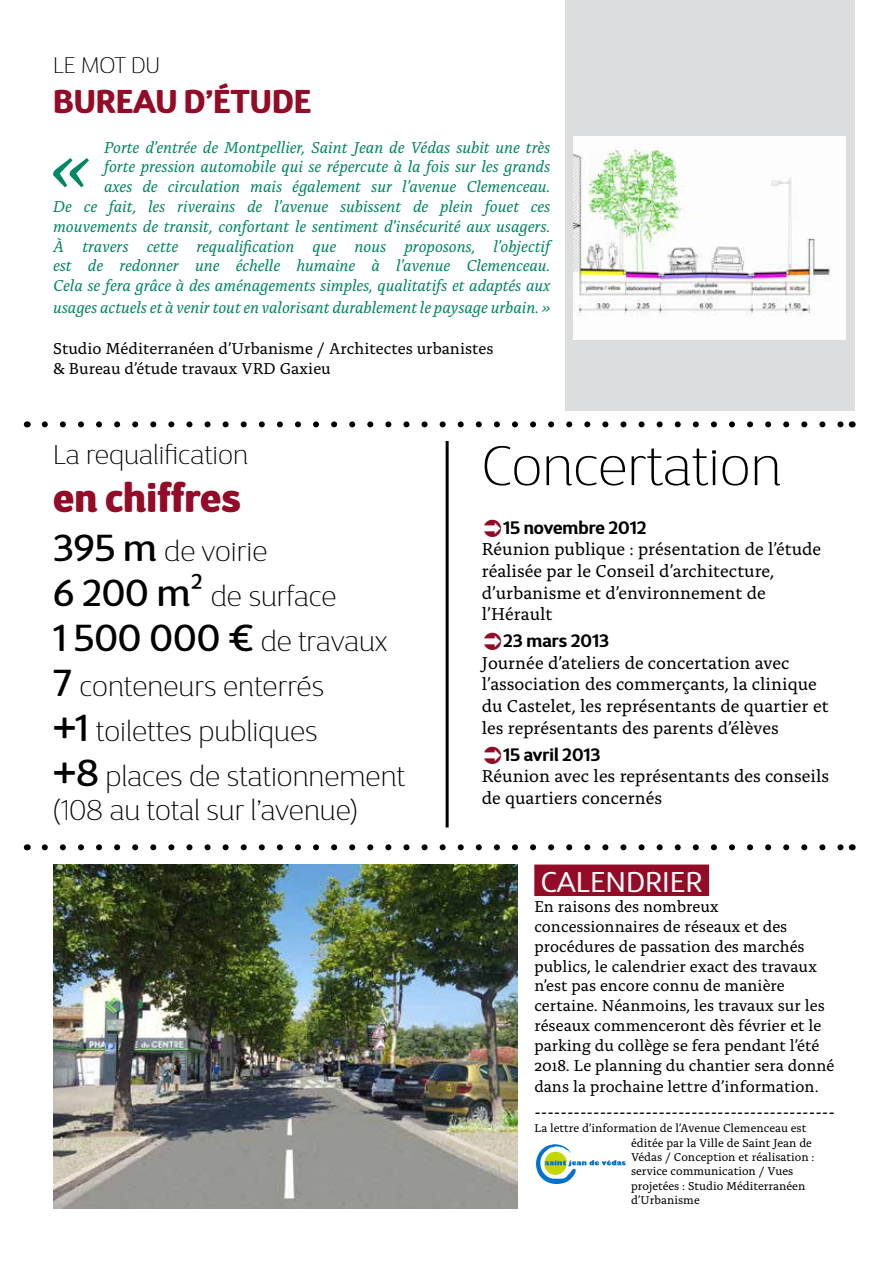
<style>
.page{position:relative;width:893px;height:1263px;background:#fff}
.page>*{position:absolute;margin:0;border:0;box-sizing:border-box;transform-origin:0 0}
.t1{font:italic 76.65px "Alda OT";color:#008763}
.t2{font:100 55.5px "D Sari";color:#000}
.t3{font:900 40.5px "D Sari";color:#930b27}
.t4{font:800 33px "D Sari";color:#930b27}
.t5{font:100 28.5px/45px "D Sari";color:#000}
.t6{font:28.5px "D Sari";color:#fff}
.t7{font:100 27px "D Sari";color:#000}
.t8{font:100 22.5px "D Sari";color:#000}
.t9{font:18px/21.6px "Alda OT";color:#000}
.t10{font:700 18px "D Sari";color:#000}
.t11{font:italic 16.5px/19.8px "Alda OT";color:#008763;text-align:right}
.t12{font:16.5px/19.8px "Alda OT";color:#000}
.t13{font:12px/14.4px "Alda OT";color:#000}
.s1{font-weight:500;font-size:37.5px}
</style>
<div class="page">
<div style="left:534px;top:864px;width:175px;height:32px;background:#930b27"></div>
<div style="left:566px;top:0;width:289px;height:410px;background:#dcddde"></div>
<img style="left:574px;top:136px;width:272px;height:203px">
<svg style="left:45px;top:421px;width:798px;height:6px"></svg>
<svg style="left:45px;top:844px;width:798px;height:6px"></svg>
<hr style="left:446px;top:441px;width:3px;height:386px;background:#000">
<img style="left:53px;top:864px;width:464px;height:344px">
<svg style="left:536px;top:1144px;width:90px;height:40px"></svg>
<h3 class="t8" style="left:53px;top:52px;width:109px">Le mot du</h3>
<h3 class="t4" style="left:53px;top:80px;width:259px">BUREAU D’ÉTUDE</h3>
<p class="t11" style="left:53px;top:139px;width:499px">Porte d’entrée de Montpellier, Saint Jean de Védas subit une très<br>forte pression automobile qui se répercute à la fois sur les grands<br>axes de circulation mais également sur l’avenue Clemenceau.<br>De ce fait, les riverains de l’avenue subissent de plein fouet ces mouvements de transit, confortant le sentiment d’insécurité aux usagers. à travers cette requalification que nous proposons, l’objectif est de redonner une échelle humaine à l’avenue Clemenceau.<br>Cela se fera grâce à des aménagements simples, qualitatifs et adaptés aux</p>
<p class="t11" style="left:53px;top:299px;width:499px">usages actuels et à venir tout en valorisant durablement le paysage urbain. »</p>
<p class="t12" style="left:53px;top:340px;width:442px">Studio Méditerranéen d’Urbanisme / Architectes urbanistes &amp; Bureau d’étude travaux VRD Gaxieu</p>
<h1 class="t1" style="left:50px;top:135px;width:41px">«</h1>
<h3 class="t7" style="left:53px;top:438px;width:196px">La requalification</h3>
<h3 class="t3" style="left:53px;top:471px;width:189px">en chiffres</h3>
<h3 class="t5" style="left:53px;top:529px;width:354px"><span class="s1">395 m</span> de voirie<br><span class="s1">6 200 m²</span> de surface<br><span class="s1">1 500 000 €</span> de travaux<br><span class="s1">7</span> conteneurs enterrés<br><span class="s1">+1</span> toilettes publiques<br><span class="s1">+8</span> places de stationnement</h3>
<h3 class="t5" style="left:53px;top:788px;width:306px">(108 au total sur l’avenue)</h3>
<h2 class="t2" style="left:482px;top:432px;width:301px">Concertation</h2>
<p class="t10" style="left:503px;top:516px;width:145px">15 novembre 2012</p>
<p class="t9" style="left:482px;top:540px;width:341px">Réunion publique : présentation de l’étude réalisée par le Conseil d’architecture, d’urbanisme et d’environnement de l’Hérault</p>
<p class="t10" style="left:503px;top:629px;width:107px">23 mars 2013</p>
<p class="t9" style="left:482px;top:653px;width:348px">Journée d’ateliers de concertation avec l’association des commerçants, la clinique du Castelet, les représentants de quartier et les représentants des parents d’élèves</p>
<p class="t10" style="left:503px;top:743px;width:99px">15 avril 2013</p>
<p class="t9" style="left:482px;top:767px;width:349px">Réunion avec les représentants des conseils de quartiers concernés</p>
<h3 class="t6" style="left:541px;top:865px;width:163px">CALENDRIER</h3>
<p class="t12" style="left:534px;top:898px;width:302px">En raisons des nombreux concessionnaires de réseaux et des procédures de passation des marchés publics, le calendrier exact des travaux n’est pas encore connu de manière certaine. Néanmoins, les travaux sur les réseaux commenceront dès février et le parking du collège se fera pendant l’été 2018. Le planning du chantier sera donné</p>
<p class="t12" style="left:534px;top:1078px;width:286px">dans la prochaine lettre d’information.</p>
<p class="t9" style="left:534px;top:1102px;width:302px">----------------------------------------------</p>
<p class="t13" style="left:631px;top:1122px;width:185px;text-indent:-97px">La lettre d’information de l’Avenue Clemenceau est éditée par la Ville de Saint Jean de Védas / Conception et réalisation : service communication / Vues projetées : Studio Méditerranéen d’Urbanisme</p>
</div>
